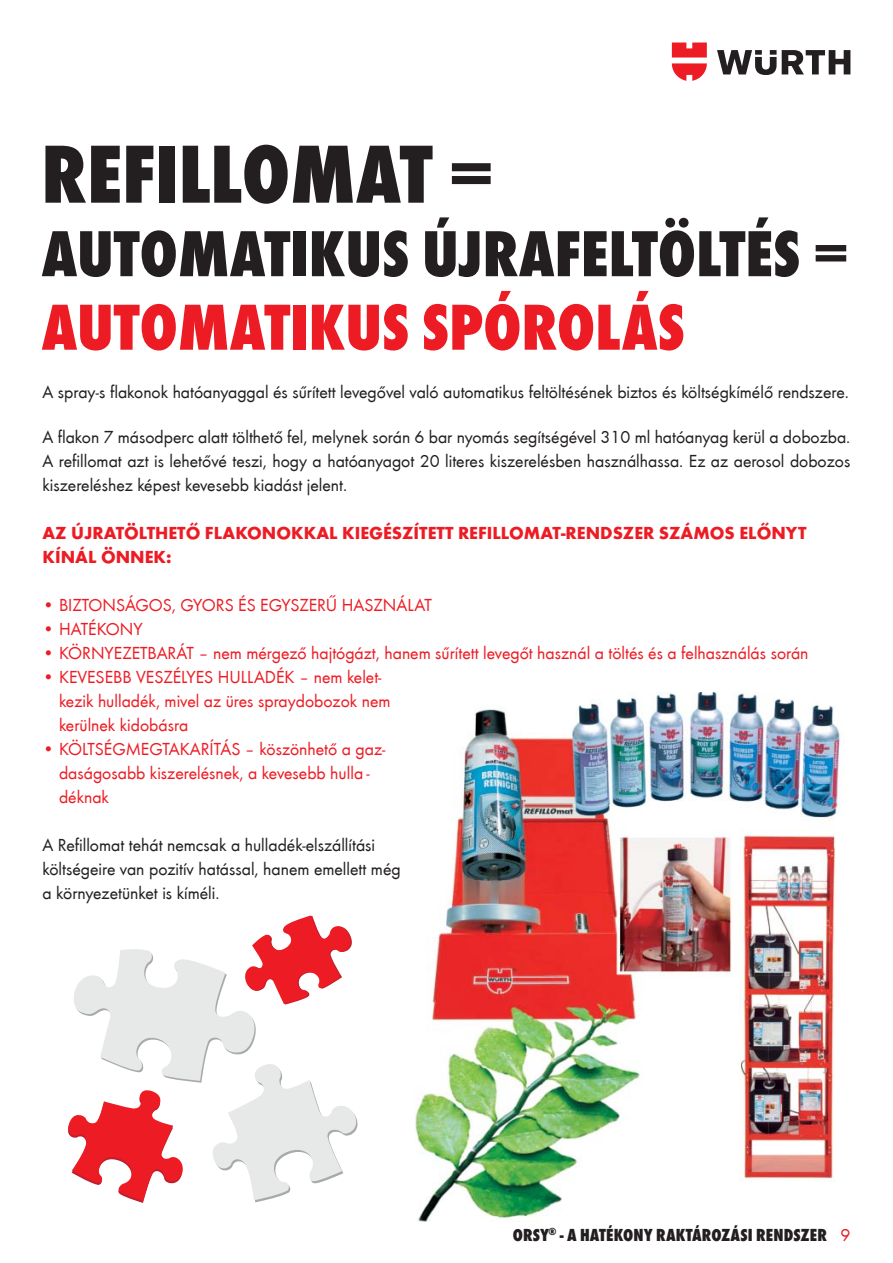
<style>
.page{position:relative;width:893px;height:1263px;background:#fff}
.page>*{position:absolute;margin:0;border:0;box-sizing:border-box;transform-origin:0 0}
.t1{font:800 condensed 85.5px "Wuerth";color:#231f20}
.t2{font:800 condensed 67.5px "Wuerth";color:#231f20}
.t3{font:800 condensed 67.5px "Wuerth";color:#ed1c24}
.t4{font:18px/24px "Wuerth";color:#231f20;text-align:justify}
.t5{font:18px/24px "Wuerth";color:#ed1c24}
.t6{font:700 18px/24px "Wuerth";color:#ed1c24}
.t7{font:800 condensed 18px "Wuerth";letter-spacing:.005em;color:#231f20}
.s1{font-weight:400;font-stretch:normal;color:#ed1c24}
</style>
<div class="page">
<svg style="left:717px;top:50px;width:133px;height:25px"></svg>
<svg style="left:672px;top:43px;width:35px;height:38px"></svg>
<img style="left:415px;top:692px;width:426px;height:529px">
<svg style="left:68px;top:915px;width:289px;height:288px"></svg>
<h1 class="t1" style="left:41px;top:118px;width:454px">REFILLOMAT =</h1>
<h2 class="t2" style="left:41px;top:209px;width:809px">AUTOMATIKUS ÚJRAFELTÖLTÉS =</h2>
<h2 class="t3" style="left:41px;top:283px;width:645px">AUTOMATIKUS SPÓROLÁS</h2>
<p class="t4" style="left:43px;top:379px;width:808px">A spray-s flakonok hatóanyaggal és sűrített levegővel való automatikus feltöltésének biztos és költségkímélő rendszere.</p>
<p class="t4" style="left:43px;top:424px;width:809px">A flakon 7 másodperc alatt tölthető fel, melynek során 6 bar nyomás segítségével 310 ml hatóanyag kerül a dobozba.<br>A refillomat azt is lehetővé teszi, hogy a hatóanyagot 20 literes kiszerelésben használhassa. Ez az aerosol dobozos kiszereléshez képest kevesebb kiadást jelent.</p>
<p class="t6" style="left:43px;top:520px;width:766px">AZ ÚJRATÖLTHETŐ FLAKONOKKAL KIEGÉSZÍTETT REFILLOMAT-RENDSZER SZÁMOS ELŐNYT<br>KÍNÁL ÖNNEK:</p>
<p class="t5" style="left:43px;top:592px;width:391px">• BIZTONSÁGOS, GYORS ÉS EGYSZERŰ HASZNÁLAT</p>
<p class="t5" style="left:43px;top:616px;width:102px">• HATÉKONY</p>
<p class="t5" style="left:43px;top:640px;width:768px">• KÖRNYEZETBARÁT – nem mérgező hajtógázt, hanem sűrített levegőt használ a töltés és a felhasználás során</p>
<p class="t5" style="left:59px;top:664px;width:333px;text-indent:-17px">• KEVESEBB VESZÉLYES HULLADÉK – nem kelet&shy;kezik hulladék, mivel az üres spraydobozok nem kerülnek kidobásra</p>
<p class="t5" style="left:59px;top:736px;width:328px;text-indent:-17px">• KÖLTSÉGMEGTAKARÍTÁS – köszönhető a gaz&shy;daságosabb kiszerelésnek, a kevesebb hulla - déknak</p>
<p class="t4" style="left:43px;top:832px;width:360px;text-align:left">A Refillomat tehát nemcsak a hulladék-elszállítási költségeire van pozitív hatással, hanem emellett még a környezetünket is kíméli.</p>
<p class="t7" style="left:513px;top:1223px;width:339px">ORSY<sup>®</sup> - A HATÉKONY RAKTÁROZÁSI RENDSZER <span class="s1">9</span></p>
</div>
